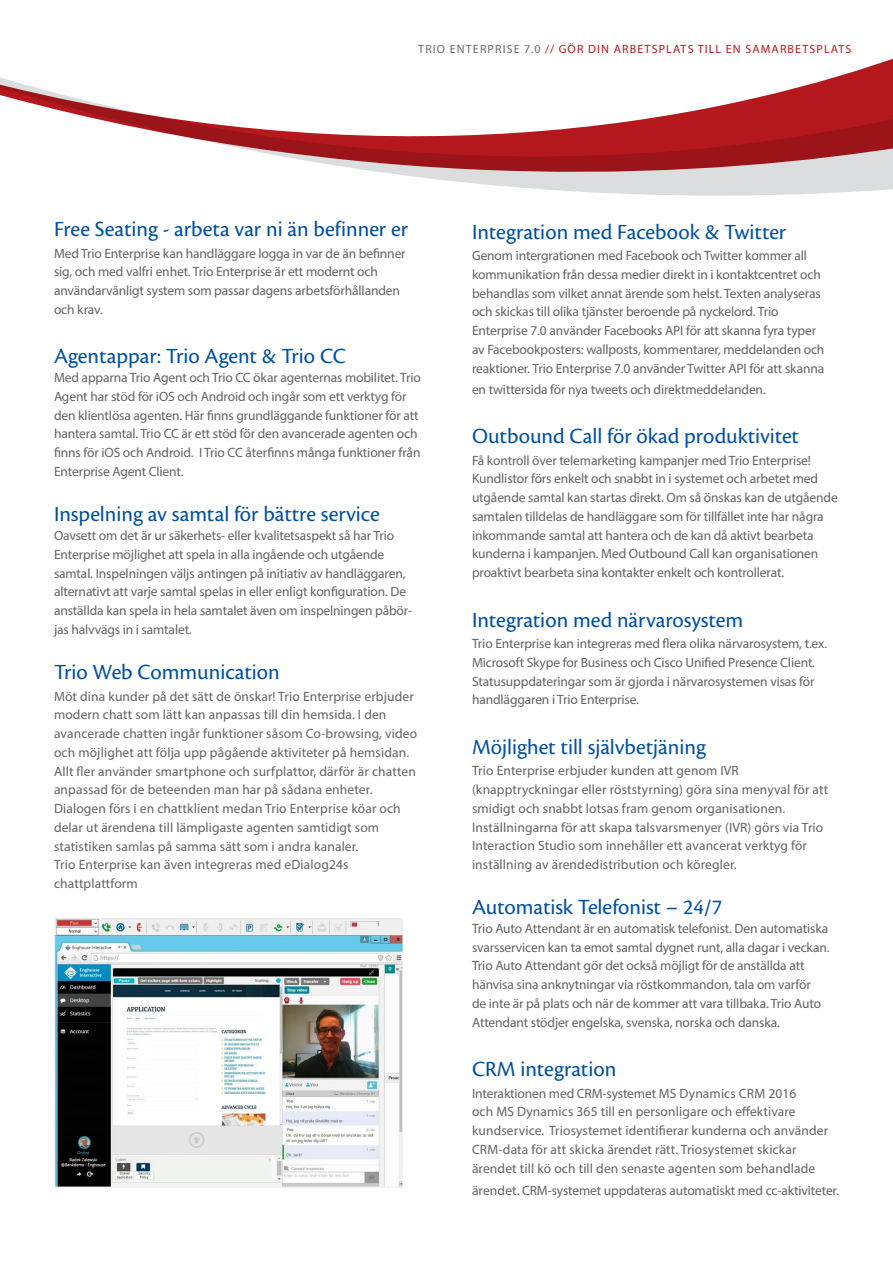
<style>
.page{position:relative;width:893px;height:1263px;background:#fff}
.page>*{position:absolute;margin:0;border:0;box-sizing:border-box;transform-origin:0 0}
.Body__Subhead{font:22.5px "Cronos Pro";color:#01509f}
.Body_Copy{font:22.5px "Cronos Pro";letter-spacing:-.005em;color:#01509f}
.Body_Copy-2{font:13.5px/18.8px "Myriad Pro";letter-spacing:-.01em;color:#636366}
.Body_Copy-3{font:13.5px/18.8px "Myriad Pro";letter-spacing:.01em;color:#636366}
.Body__Subhead-2{font:13.5px/18.8px "Myriad Pro";letter-spacing:-.01em;color:#636366}
.t1{font:12px "Myriad Pro";letter-spacing:.095em;color:#b4181d}
.s1{color:#6c6d70}
</style>
<div class="page">
<svg style="left:0;top:58px;width:893px;height:20px"></svg>
<svg style="left:0;top:78px;width:893px;height:118px"></svg>
<img style="left:54px;top:919px;width:348px;height:268px">
<p class="t1" style="left:418px;top:41px;width:435px"><span class="s1">TRIO ENTERPRISE 7.0</span> // GÖR DIN ARBETSPLATS TILL EN SAMARBETSPLATS</p>
<p class="Body__Subhead" style="left:54px;top:216px;width:356px">Free Seating - arbeta var ni än befinner er</p>
<p class="Body_Copy-2" style="left:54px;top:243px;width:353px">Med Trio Enterprise kan handläggare logga in var de än befinner sig, och med valfri enhet. Trio Enterprise är ett modernt och användarvänligt system som passar dagens arbetsförhållanden och krav.</p>
<p class="Body__Subhead" style="left:54px;top:343px;width:293px">Agentappar: Trio Agent &amp; Trio CC</p>
<p class="Body__Subhead-2" style="left:54px;top:368px;width:368px">Med apparna Trio Agent och Trio CC ökar agenternas mobilitet. Trio Agent har stöd för iOS och Android och ingår som ett verktyg för den klientlösa agenten. Här finns grundläggande funktioner för att hantera samtal. Trio CC är ett stöd för den avancerade agenten och finns för iOS och Android. I Trio CC återfinns många funktioner från Enterprise Agent Client.</p>
<p class="Body__Subhead" style="left:54px;top:501px;width:327px">Inspelning av samtal för bättre service</p>
<p class="Body__Subhead-2" style="left:54px;top:526px;width:360px">Oavsett om det är ur säkerhets- eller kvalitetsaspekt så har Trio Enterprise möjlighet att spela in alla ingående och utgående samtal. Inspelningen väljs antingen på initiativ av handläggaren, alternativt att varje samtal spelas in eller enligt konfiguration. De anställda kan spela in hela samtalet även om inspelningen påbör&shy;jas halvvägs in i samtalet.</p>
<p class="Body__Subhead" style="left:54px;top:659px;width:227px">Trio Web Communication</p>
<p class="Body_Copy-3" style="left:54px;top:687px;width:365px">Möt dina kunder på det sätt de önskar! Trio Enterprise erbjuder modern chatt som lätt kan anpassas till din hemsida. I den avancerade chatten ingår funktioner såsom Co-browsing, video och möjlighet att följa upp pågående aktiviteter på hemsidan.<br>Allt fler använder smartphone och surfplattor, därför är chatten anpassad för de beteenden man har på sådana enheter.<br>Dialogen förs i en chattklient medan Trio Enterprise köar och delar ut ärendena till lämpligaste agenten samtidigt som statistiken samlas på samma sätt som i andra kanaler.</p>
<p class="Body_Copy-3" style="left:54px;top:855px;width:296px">Trio Enterprise kan även integreras med eDialog24s chattplattform</p>
<p class="Body__Subhead" style="left:472px;top:219px;width:316px">Integration med Facebook &amp; Twitter</p>
<p class="Body_Copy-2" style="left:472px;top:246px;width:354px">Genom intergrationen med Facebook och Twitter kommer all kommunikation från dessa medier direkt in i kontaktcentret och behandlas som vilket annat ärende som helst. Texten analyseras och skickas till olika tjänster beroende på nyckelord. Trio Enterprise 7.0 använder Facebooks API för att skanna fyra typer av Facebookposters: wallposts, kommentarer, meddelanden och reaktioner. Trio Enterprise 7.0 använder Twitter API för att skanna</p>
<p class="Body_Copy-2" style="left:472px;top:379px;width:295px">en twittersida för nya tweets och direktmeddelanden.</p>
<p class="Body__Subhead" style="left:472px;top:423px;width:329px">Outbound Call för ökad produktivitet</p>
<p class="Body_Copy-2" style="left:472px;top:450px;width:367px">Få kontroll över telemarketing kampanjer med Trio Enterprise!<br>Kundlistor förs enkelt och snabbt in i systemet och arbetet med utgående samtal kan startas direkt. Om så önskas kan de utgående samtalen tilldelas de handläggare som för tillfället inte har några inkommande samtal att hantera och de kan då aktivt bearbeta kunderna i kampanjen. Med Outbound Call kan organisationen proaktivt bearbeta sina kontakter enkelt och kontrollerat.</p>
<p class="Body__Subhead" style="left:472px;top:607px;width:273px">Integration med närvarosystem</p>
<p class="Body_Copy-2" style="left:472px;top:634px;width:357px">Trio Enterprise kan integreras med flera olika närvarosystem, t.ex.<br>Microsoft Skype for Business och Cisco Unified Presence Client.<br>Statusuppdateringar som är gjorda i närvarosystemen visas för handläggaren i Trio Enterprise.</p>
<p class="Body__Subhead" style="left:472px;top:734px;width:235px">Möjlighet till självbetjäning</p>
<p class="Body_Copy-3" style="left:472px;top:761px;width:358px">Trio Enterprise erbjuder kunden att genom IVR (knapptryckningar eller röststyrning) göra sina menyval för att smidigt och snabbt lotsas fram genom organisationen.</p>
<p class="Body_Copy-3" style="left:472px;top:817px;width:353px">Inställningarna för att skapa talsvarsmenyer (IVR) görs via Trio<br>Interaction Studio som innehåller ett avancerat verktyg för inställning av ärendedistribution och köregler.</p>
<p class="Body_Copy" style="left:472px;top:894px;width:252px">Automatisk Telefonist – 24/7</p>
<p class="Body_Copy-2" style="left:472px;top:919px;width:359px">Trio Auto Attendant är en automatisk telefonist. Den automatiska svarsservicen kan ta emot samtal dygnet runt, alla dagar i veckan.<br>Trio Auto Attendant gör det också möjligt för de anställda att hänvisa sina anknytningar via röstkommandon, tala om varför<br>de inte är på plats och när de kommer att vara tillbaka. Trio Auto Attendant stödjer engelska, svenska, norska och danska.</p>
<p class="Body__Subhead" style="left:472px;top:1056px;width:146px">CRM integration</p>
<p class="Body_Copy-3" style="left:472px;top:1083px;width:358px">Interaktionen med CRM-systemet MS Dynamics CRM 2016<br>och MS Dynamics 365 till en personligare och effektivare kundservice. Triosystemet identifierar kunderna och använder CRM-data för att skicka ärendet rätt. Triosystemet skickar ärendet till kö och till den senaste agenten som behandlade</p>
<p class="Body_Copy-2" style="left:472px;top:1181px;width:368px">ärendet. CRM-systemet uppdateras automatiskt med cc-aktiviteter.</p>
</div>
